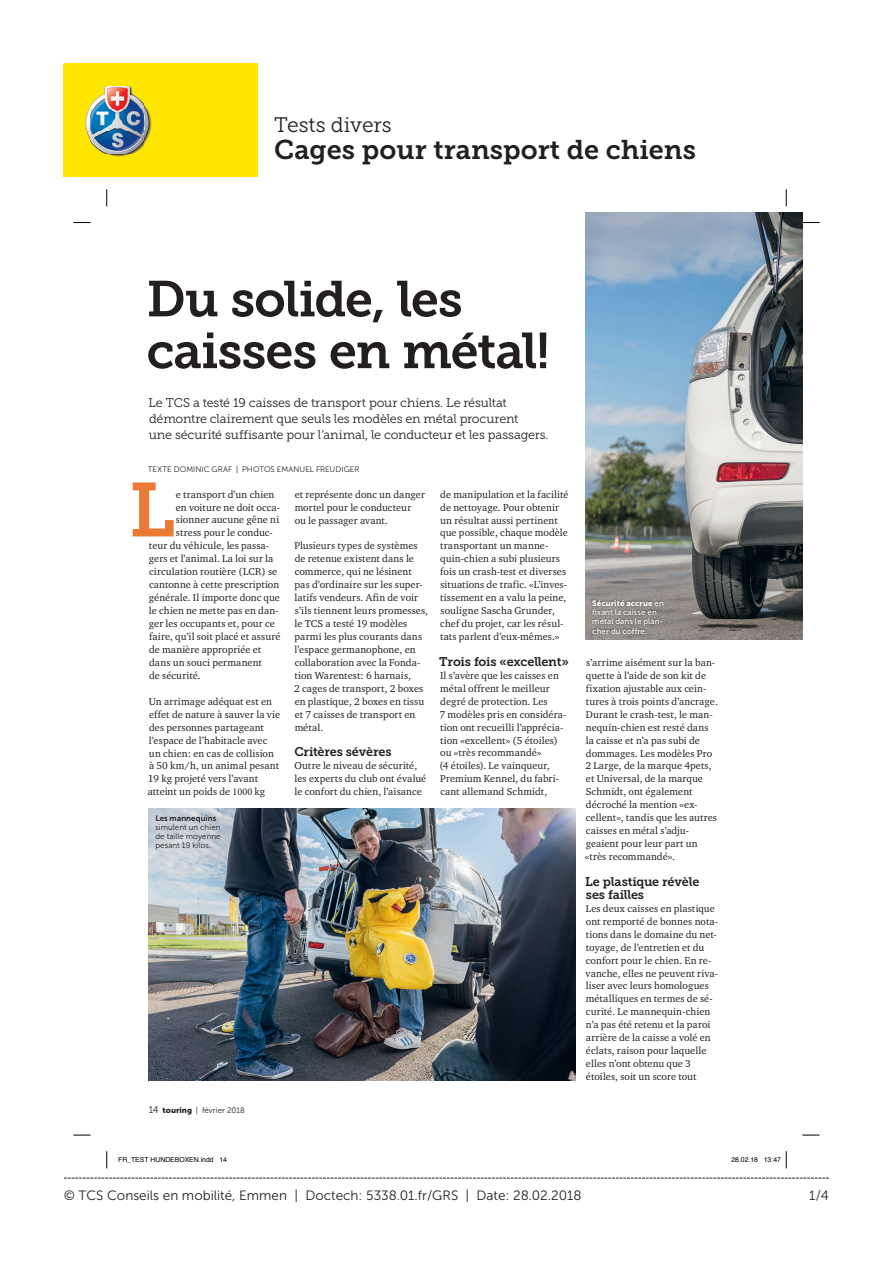
<style>
.page{position:relative;width:893px;height:1263px;background:#fff}
.page>*{position:absolute;margin:0;border:0;box-sizing:border-box;transform-origin:0 0}
.t1{font:76.05px "Museo Slab 700";color:#e97934}
.t2{font:50.25px/51.8px "Museo Slab 700";letter-spacing:-.02em;color:#231f20}
.t3{font:27px "Museo Slab 700";color:#231f20}
.t4{font:21px "Museo Slab 300";color:#231f20}
.t5{font:13.5px "Museo Sans 300";color:#231f20}
.t6{font:12.6px/16px "Museo Slab 300";letter-spacing:-.01em;color:#231f20}
.t7{font:12.6px/12.9px "Museo Slab 700";letter-spacing:-.01em;color:#231f20}
.t8{font:10.2px/12.9px "Charter ITC Pro";letter-spacing:.01em;color:#231f20}
.t9{font:7.95px/9.1px "Museo Sans 300";letter-spacing:.005em;color:#231f20}
.t10{font:7.95px/9.1px "Museo Sans 500";letter-spacing:.01em;color:#fff}
.t11{font:6.9px "Helvetica";color:#000}
.s1{font-family:"Minion Pro"}
.s2{font-family:"Museo Sans 700"}
.s3{font-size:9.75px}
.s4{font-family:"Museo Sans 900"}
</style>
<div class="page">
<svg style="left:64px;top:64px;width:193px;height:113px;background:#e9d71b"></svg>
<svg style="left:64px;top:1178px;width:764px;height:1px"></svg>
<img style="left:586px;top:213px;width:216px;height:427px">
<div style="left:590px;top:598px;width:75px;height:38px;background:#231f20;opacity:.75"></div>
<img style="left:149px;top:808px;width:427px;height:272px">
<svg style="left:73px;top:222px;width:18px;height:1px"></svg>
<svg style="left:802px;top:222px;width:17px;height:1px"></svg>
<svg style="left:73px;top:1134px;width:18px;height:2px"></svg>
<svg style="left:802px;top:1134px;width:17px;height:2px"></svg>
<svg style="left:106px;top:189px;width:1px;height:17px"></svg>
<svg style="left:106px;top:1151px;width:1px;height:17px"></svg>
<svg style="left:785px;top:189px;width:2px;height:17px"></svg>
<svg style="left:785px;top:1151px;width:2px;height:17px"></svg>
<p class="t4" style="left:274px;top:113px;width:119px">Tests divers</p>
<p class="t3" style="left:274px;top:134px;width:423px">Cages pour transport de chiens</p>
<p class="t2" style="left:147px;top:273px;width:405px">Du solide, les caisses en métal!</p>
<p class="t6" style="left:148px;top:395px;width:402px">Le TCS a testé 19 caisses de transport pour chiens. Le résultat démontre clairement que seuls les modèles en métal procurent<br>une sécurité suffisante pour l’animal, le conducteur et les passagers.</p>
<p class="t9" style="left:148px;top:464px;width:213px">TEXTE DOMINIC GRAF | PHOTOS EMANUEL FREUDIGER</p>
<p class="t1" style="left:129px;top:467px;width:48px">L</p>
<p class="t8" style="left:176px;top:487px;width:100px">e transport d’un chien</p>
<p class="t8" style="left:176px;top:500px;width:106px">en voiture ne doit occa-</p>
<p class="t8" style="left:176px;top:513px;width:105px">sionner aucune gêne ni</p>
<p class="t8" style="left:176px;top:526px;width:98px">stress pour le conduc-</p>
<p class="t8" style="left:149px;top:539px;width:122px">teur du véhicule, les passa-</p>
<p class="t8" style="left:149px;top:552px;width:126px">gers et l’animal. La loi sur la</p>
<p class="t8" style="left:149px;top:565px;width:130px">circulation routière (LCR) se</p>
<p class="t8" style="left:149px;top:578px;width:132px">cantonne à cette prescription</p>
<p class="t8" style="left:149px;top:591px;width:133px">générale. Il importe donc que</p>
<p class="t8" style="left:149px;top:604px;width:131px">le chien ne mette pas en dan-</p>
<p class="t8" style="left:149px;top:617px;width:127px">ger les occupants et, pour ce</p>
<p class="t8" style="left:149px;top:630px;width:133px">faire, qu’il soit placé et assuré</p>
<p class="t8" style="left:149px;top:643px;width:114px">de manière appropriée et</p>
<p class="t8" style="left:149px;top:656px;width:114px">dans un souci permanent</p>
<p class="t8" style="left:149px;top:669px;width:53px">de sécurité.</p>
<p class="t8" style="left:148px;top:695px;width:134px">Un arrimage adéquat est en effet de nature à sauver la vie des personnes partageant l’espace de l’habitacle avec un chien: en cas de collision à 50 km/h, un animal pesant<br>19 kg projeté vers l’avant atteint un poids de <span class="s1">1000</span> kg</p>
<p class="t9" style="left:155px;top:813px;width:67px"><span class="s2">Les mannequins </span>simulent un chien de taille moyenne pesant 19 kilos.</p>
<p class="t8" style="left:295px;top:487px;width:132px">et représente donc un danger mortel pour le conducteur ou le passager avant.</p>
<p class="t8" style="left:294px;top:539px;width:135px">Plusieurs types de systèmes de retenue existent dans le commerce, qui ne lésinent pas d’ordinaire sur les super&shy;latifs vendeurs. Afin de voir s’ils tiennent leurs promesses, le TCS a testé 19 modèles parmi les plus courants dans l’espace germanophone, en collaboration avec la Fonda&shy;tion Warentest: 6 harnais,<br>2 cages de transport, 2 boxes en plastique, 2 boxes en tissu et 7 caisses de transport en métal.</p>
<p class="t7" style="left:294px;top:746px;width:99px">Critères sévères</p>
<p class="t8" style="left:294px;top:759px;width:133px">Outre le niveau de sécurité, les experts du club ont évalué le confort du chien, l’aisance</p>
<p class="t8" style="left:440px;top:487px;width:130px">de manipulation et la facilité de nettoyage. Pour obtenir un résultat aussi pertinent que possible, chaque modèle transportant un manne&shy;quin-chien a subi plusieurs fois un crash-test et diverses situations de trafic. «L’inves&shy;tissement en a valu la peine, souligne Sascha Grunder, chef du projet, car les résul&shy;tats parlent d’eux-mêmes.»</p>
<p class="t7" style="left:439px;top:655px;width:131px">Trois fois «excellent»</p>
<p class="t8" style="left:439px;top:669px;width:128px">Il s’avère que les caisses en métal offrent le meilleur degré de protection. Les<br>7 modèles pris en considéra&shy;tion ont recueilli l’apprécia&shy;tion «excellent» (5 étoiles) ou «très recommandé»<br>(4 étoiles). Le vainqueur,<br>Premium Kennel, du fabri&shy;cant allemand Schmidt,</p>
<p class="t9" style="left:149px;top:1106px;width:98px"><span class="s3">14</span> <span class="s4">touring</span> | février 2018</p>
<p class="t10" style="left:592px;top:599px;width:73px"><span class="s4">Sécurité accrue</span> en fixant la caisse en métal dans le plan&shy;cher du coffre.</p>
<p class="t8" style="left:585px;top:656px;width:135px">s’arrime aisément sur la ban&shy;quette à l’aide de son kit de fixation ajustable aux cein&shy;tures à trois points d’ancrage.<br>Durant le crash-test, le man&shy;nequin-chien est resté dans la caisse et n’a pas subi de dommages. Les modèles Pro<br>2 Large, de la marque 4pets, et Universal, de la marque<br>Schmidt, ont également décroché la mention «ex&shy;cellent», tandis que les autres caisses en métal s’adju&shy;geaient pour leur part un «très recommandé».</p>
<p class="t7" style="left:585px;top:875px;width:116px">Le plastique révèle ses failles</p>
<p class="t8" style="left:585px;top:902px;width:134px">Les deux caisses en plastique ont remporté de bonnes nota&shy;tions dans le domaine du net&shy;toyage, de l’entretien et du confort pour le chien. En re&shy;vanche, elles ne peuvent riva&shy;liser avec leurs homologues métalliques en termes de sé&shy;curité. Le mannequin-chien n’a pas été retenu et la paroi arrière de la caisse a volé en éclats, raison pour laquelle elles n’ont obtenu que 3 étoiles, soit un score tout</p>
<p class="t11" style="left:118px;top:1154px;width:110px">FR_TEST HUNDEBOXEN.indd 14</p>
<p class="t11" style="left:731px;top:1154px;width:51px">28.02.18 13:47</p>
<p class="t5" style="left:64px;top:1188px;width:519px">© TCS Conseils en mobilité, Emmen | Doctech: 5338.01.fr/GRS | Date: 28.02.2018</p>
<p class="t5" style="left:809px;top:1188px;width:21px">1/4</p>
</div>
